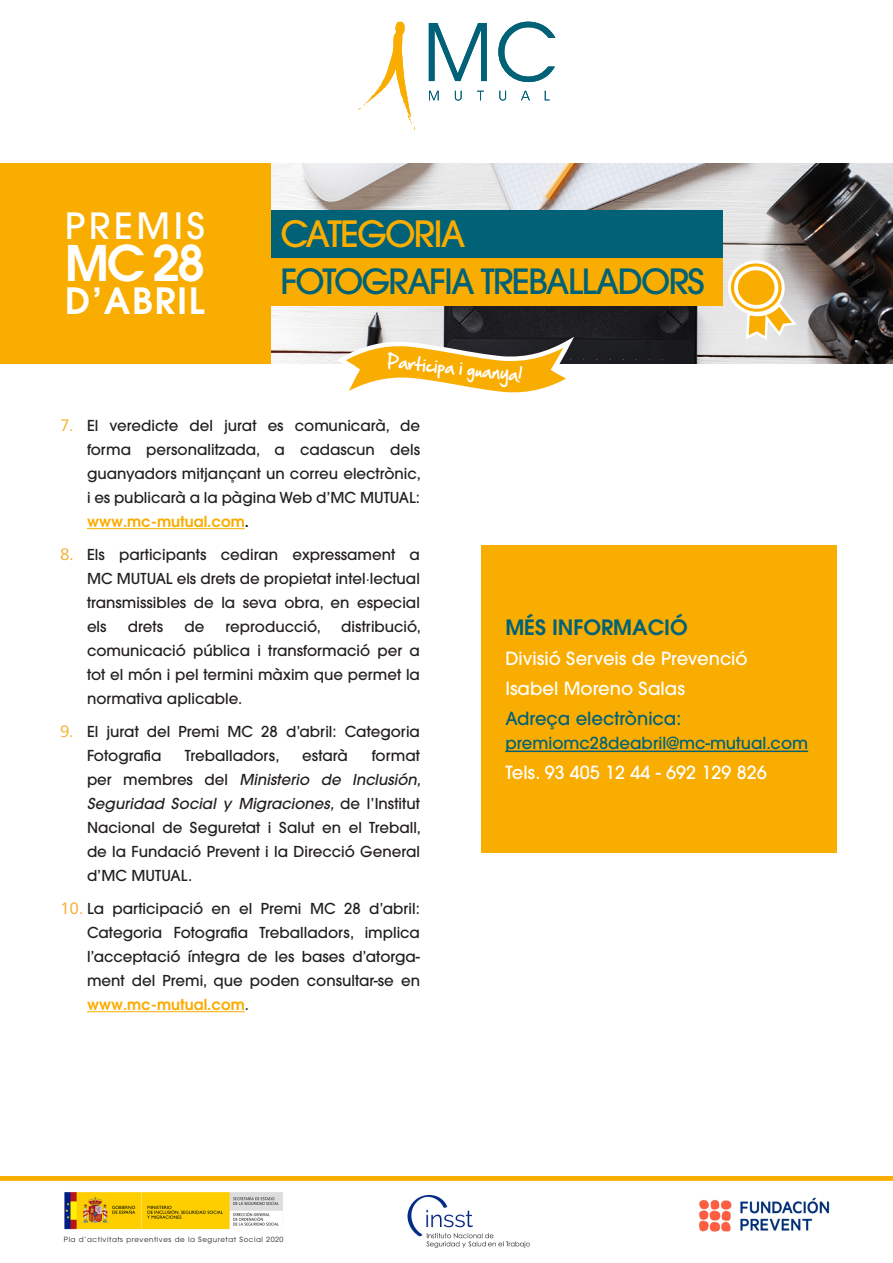
<style>
.page{position:relative;width:893px;height:1263px;background:#fff}
.page>*{position:absolute;margin:0;border:0;box-sizing:border-box;transform-origin:0 0}
.t1{font:600 48.75px "ITC Avant Garde Std";color:#fff}
.t2{font:500 36px "ITC Avant Garde Std";letter-spacing:-.05em;color:#f9ad00}
.t3{font:600 36px "ITC Avant Garde Std";letter-spacing:.045em;color:#fff}
.t4{font:500 36px "ITC Avant Garde Std";letter-spacing:.1em;color:#fff}
.t5{font:500 34.5px "ITC Avant Garde Std";letter-spacing:-.05em;color:#016176}
.Texto_normal{font:600 21px "ITC Avant Garde Std";color:#016176}
.Texto_normal-2{font:500 18px "ITC Avant Garde Std";color:#fff}
.Texto_normal-3{font:500 18px "ITC Avant Garde Std";color:#016176}
.Texto_normal-4{font:500 16.5px "ITC Avant Garde Std";color:#016176}
.t6{font:15.75px "Hand Of Sean";color:#fff}
.t7{font:500 15px/24px "ITC Avant Garde Std";color:#231f20;text-align:justify}
.t8{font:7.05px "ITC Avant Garde Pro";letter-spacing:.075em;color:#231f20}
.s1{font-family:"Frutiger Neue LT Pro";font-weight:400;font-size:16.5px;color:#f6af31}
.s2{font-weight:600;color:#f9ad00}
.s3{font-weight:600}
.s4{font-style:italic}
</style>
<div class="page">
<img style="left:270px;top:164px;width:623px;height:200px">
<div style="left:270px;top:258px;width:452px;height:48px;background:#f9ad00"></div>
<div style="left:270px;top:210px;width:452px;height:48px;background:#016176"></div>
<svg style="left:332px;top:336px;width:250px;height:57px"></svg>
<svg style="left:358px;top:22px;width:58px;height:108px"></svg>
<svg style="left:498px;top:22px;width:57px;height:60px"></svg>
<svg style="left:455px;top:91px;width:7px;height:10px"></svg>
<svg style="left:477px;top:91px;width:7px;height:9px"></svg>
<svg style="left:499px;top:91px;width:7px;height:10px"></svg>
<svg style="left:521px;top:91px;width:9px;height:9px"></svg>
<svg style="left:545px;top:91px;width:5px;height:9px"></svg>
<svg style="left:429px;top:23px;width:58px;height:58px"></svg>
<svg style="left:429px;top:91px;width:10px;height:9px"></svg>
<svg style="left:726px;top:259px;width:73px;height:84px"></svg>
<div style="left:0;top:163px;width:270px;height:201px;background:#f9ad00"></div>
<div style="left:0;top:1176px;width:893px;height:5px;background:#f9ad00"></div>
<img style="left:407px;top:1194px;width:123px;height:54px">
<img style="left:699px;top:1197px;width:131px;height:35px">
<img style="left:64px;top:1192px;width:219px;height:38px">
<hr style="left:87px;top:528px;width:158px;height:1px;background:#f9ad00">
<hr style="left:87px;top:1011px;width:158px;height:1px;background:#f9ad00">
<div style="left:481px;top:545px;width:356px;height:308px;background:#f9ad00"></div>
<hr style="left:505px;top:750px;width:303px;height:2px;background:#016176">
<h2 class="t4" style="left:65px;top:203px;width:141px">PREMIS</h2>
<h1 class="t1" style="left:65px;top:231px;width:141px">MC 28</h1>
<h2 class="t3" style="left:65px;top:278px;width:141px">D’ABRIL</h2>
<h2 class="t2" style="left:280px;top:211px;width:187px">CATEGORIA</h2>
<h3 class="t5" style="left:280px;top:259px;width:426px">FOTOGRAFIA TREBALLADORS</h3>
<p class="t6" style="left:388px;top:346px;width:137px;rotate:6deg">Participa i guanya!</p>
<p class="t7" style="left:87px;top:414px;width:336px;text-indent:-27px"><span class="s1">7.</span> El veredicte del jurat es comunicarà, de forma personalitzada, a cadascun dels guanyadors mitjançant un correu electrònic, i es publicarà a la pàgina Web d’MC MUTUAL: <span class="s2">www.mc-mutual.com</span><span class="s3">.</span></p>
<p class="t7" style="left:87px;top:543px;width:334px;text-indent:-27px"><span class="s1">8.</span> Els participants cediran expressament a MC MUTUAL els drets de propietat intel·lectual transmissibles de la seva obra, en especial els</p>
<p class="t7" style="left:87px;top:615px;width:336px;text-indent:254px">distribució, comunicació pública i transformació per a tot el món i pel termini màxim que permet la normativa aplicable.</p>
<p class="t7" style="left:87px;top:720px;width:334px;text-indent:-27px"><span class="s1">9.</span> El jurat del Premi MC 28 d’abril: Categoria<br>Fotografia</p>
<p class="t7" style="left:128px;top:615px;width:37px">drets</p>
<p class="t7" style="left:184px;top:615px;width:21px">de</p>
<p class="t7" style="left:226px;top:615px;width:97px">reproducció,</p>
<p class="t7" style="left:185px;top:744px;width:96px">Treballadors,</p>
<p class="t7" style="left:302px;top:744px;width:47px">estarà</p>
<p class="t7" style="left:87px;top:744px;width:339px;text-align:left;text-indent:285px">format p e r m e m b r e s d e l <span class="s4">Ministerio de Inclusión,<br>Seguridad Social y Migraciones,</span> d e l ’ I n s t i t u t<br>Nacional de Seguretat i Salut en el Treball, de la Fundació Prevent i la Direcció General d’MC MUTUAL.</p>
<p class="t7" style="left:87px;top:897px;width:335px;text-indent:-27px"><span class="s1">10.</span> La participació en el Premi MC 28 d’abril:<br>Categoria Fotografia Treballadors, implica l’acceptació íntegra de les bases d’atorga&shy;ment del Premi, que poden consultar-se en <span class="s2">www.mc-mutual.com</span>.</p>
<p class="Texto_normal" style="left:505px;top:614px;width:184px">MÉS INFORMACIÓ</p>
<p class="Texto_normal-2" style="left:505px;top:647px;width:244px">Divisió Serveis de Prevenció</p>
<p class="Texto_normal-2" style="left:505px;top:677px;width:181px">Isabel Moreno Salas</p>
<p class="Texto_normal-3" style="left:505px;top:707px;width:177px">Adreça electrònica:</p>
<p class="Texto_normal-4" style="left:505px;top:732px;width:304px">premiomc28deabril@mc-mutual.com</p>
<p class="Texto_normal-2" style="left:505px;top:761px;width:263px">Tels. 93 405 12 44 - 692 129 826</p>
<p class="t8" style="left:64px;top:1235px;width:221px">Pla d’activitats preventives de la Seguretat Social 2020</p>
</div>
